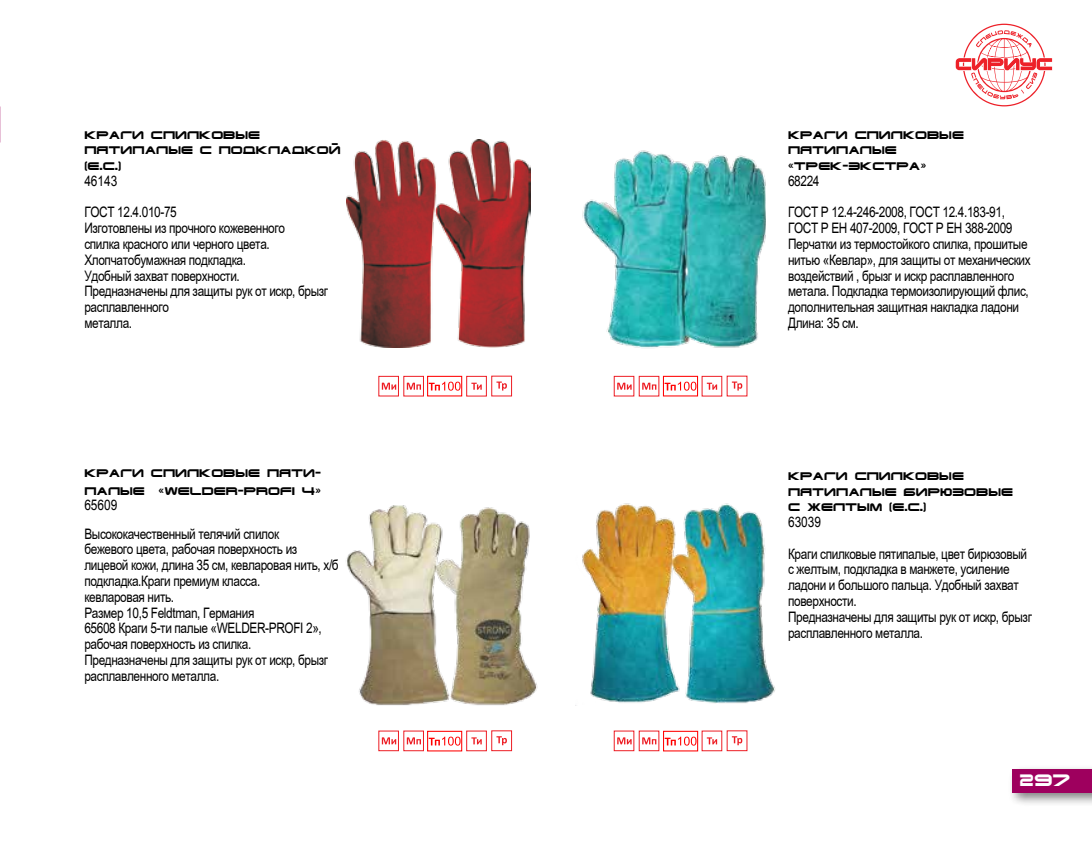
<style>
.page{position:relative;width:1092px;height:844px;background:#fff}
.page>*{position:absolute;margin:0;border:0;box-sizing:border-box;transform-origin:0 0}
.t1{font:700 semi-expanded 15.75px "Terminator Cyr";color:#fff}
.t2{font:14.35px/15.8px "Arial";letter-spacing:-.03em;color:#000;scale:.82 1}
.t3{font:700 semi-expanded 10.5px/15.8px "Terminator Cyr 4";color:#000}
</style>
<div class="page">
<div style="left:1007px;top:764px;width:84px;height:43px;background:#000;opacity:.5"></div>
<div style="left:1012px;top:768px;width:79px;height:24px;background:#9e005e"></div>
<svg style="left:955px;top:24px;width:97px;height:82px"></svg>
<div style="left:403px;top:376px;width:21px;height:20px;border:1px solid #ed1d24"></div>
<svg style="left:407px;top:382px;width:14px;height:7px"></svg>
<div style="left:378px;top:376px;width:21px;height:20px;border:1px solid #ed1d24"></div>
<svg style="left:382px;top:382px;width:14px;height:7px"></svg>
<div style="left:466px;top:376px;width:20px;height:20px;border:1px solid #ed1d24"></div>
<svg style="left:471px;top:382px;width:10px;height:7px"></svg>
<div style="left:491px;top:375px;width:21px;height:21px;border:1px solid #ed1d24"></div>
<svg style="left:496px;top:381px;width:11px;height:9px"></svg>
<div style="left:403px;top:730px;width:21px;height:21px;background:#fff;border:1px solid #ed1d24"></div>
<svg style="left:407px;top:737px;width:14px;height:7px"></svg>
<svg style="left:378px;top:730px;width:21px;height:20px"></svg>
<svg style="left:382px;top:737px;width:14px;height:7px"></svg>
<div style="left:466px;top:730px;width:20px;height:21px;background:#fff;border:1px solid #ed1d24"></div>
<svg style="left:471px;top:737px;width:10px;height:7px"></svg>
<div style="left:491px;top:730px;width:21px;height:20px;border:1px solid #ed1d24"></div>
<svg style="left:496px;top:736px;width:11px;height:9px"></svg>
<svg style="left:642px;top:382px;width:14px;height:7px"></svg>
<div style="left:613px;top:376px;width:21px;height:20px;border:1px solid #ed1d24"></div>
<svg style="left:617px;top:382px;width:14px;height:7px"></svg>
<svg style="left:706px;top:382px;width:11px;height:7px"></svg>
<svg style="left:731px;top:381px;width:11px;height:9px"></svg>
<svg style="left:642px;top:737px;width:14px;height:7px"></svg>
<svg style="left:613px;top:730px;width:21px;height:20px"></svg>
<svg style="left:617px;top:737px;width:14px;height:7px"></svg>
<svg style="left:706px;top:737px;width:11px;height:7px"></svg>
<div style="left:726px;top:730px;width:21px;height:20px;background:linear-gradient(to bottom,#fffdfd,#fffdfd)"></div>
<svg style="left:731px;top:736px;width:11px;height:9px"></svg>
<img style="left:346px;top:139px;width:184px;height:208px">
<img style="left:347px;top:505px;width:190px;height:201px">
<img style="left:575px;top:503px;width:200px;height:203px">
<img style="left:582px;top:150px;width:183px;height:198px">
<div style="left:427px;top:376px;width:35px;height:20px;background:#fff;border:1px solid #f00"></div>
<svg style="left:428px;top:381px;width:32px;height:9px"></svg>
<div style="left:427px;top:730px;width:35px;height:21px;background:#fff;border:1px solid #f00"></div>
<svg style="left:428px;top:736px;width:32px;height:9px"></svg>
<div style="left:663px;top:730px;width:35px;height:21px;background:#fff;border:1px solid #f00"></div>
<svg style="left:664px;top:736px;width:32px;height:9px"></svg>
<div style="left:663px;top:376px;width:35px;height:20px;background:#fff;border:1px solid #f00"></div>
<svg style="left:664px;top:381px;width:32px;height:9px"></svg>
<p class="t3" style="left:84px;top:127px;width:258px">Краги спилковые пятипалые с подкладкой (Е.С.)</p>
<p class="t2" style="left:84px;top:165px;width:114px;line-height:31.5px">46143<br>ГОСТ 12.4.010-75</p>
<p class="t2" style="left:84px;top:220px;width:299px">Изготовлены из прочного кожевенного<br>спилка красного или черного цвета.<br>Хлопчатобумажная подкладка.<br>Удобный захват поверхности.<br>Предназначены для защиты рук от искр, брызг расплавленного<br>металла.</p>
<p class="t3" style="left:84px;top:464px;width:238px;line-height:17.5px">Краги спилковые пяти&shy;палые</p>
<p class="t3" style="left:158px;top:482px;width:164px">«WELDER-PROFI 4»</p>
<p class="t2" style="left:84px;top:491px;width:239px;line-height:28.3px">65609<br>Высококачественный телячий спилок</p>
<p class="t2" style="left:84px;top:541px;width:311px">бежевого цвета, рабочая поверхность из лицевой кожи, длина 35 см, кевларовая нить, х/б подкладка.Краги премиум класса.<br>кевларовая нить.<br>Размер 10,5 Feldtman, Германия<br>65608 Краги 5-ти палые «WELDER-PROFI 2», рабочая поверхность из спилка.<br>Предназначены для защиты рук от искр, брызг расплавленного металла.</p>
<p class="t3" style="left:788px;top:127px;width:177px">Краги спилковые пятипалые «Трек-Экстра»</p>
<p class="t2" style="left:788px;top:165px;width:266px;line-height:31.5px">68224<br>ГОСТ Р 12.4-246-2008, ГОСТ 12.4.183-91,</p>
<p class="t2" style="left:788px;top:220px;width:297px">ГОСТ Р ЕН 407-2009, ГОСТ Р ЕН 388-2009<br>Перчатки из термостойкого спилка, прошитые нитью «Кевлар», для защиты от механических воздействий , брызг и искр расплавленного метала. Подкладка термоизолирующий флис, дополнительная защитная накладка ладони Длина: 35 см.</p>
<p class="t3" style="left:788px;top:468px;width:226px">Краги спилковые пятипалые бирюзовые с желтым (Е.С.)</p>
<p class="t2" style="left:788px;top:506px;width:293px;line-height:31.5px">63039<br>Краги спилковые пятипалые, цвет бирюзовый</p>
<p class="t2" style="left:788px;top:561px;width:299px">с желтым, подкладка в манжете, усиление ладони и большого пальца. Удобный захват поверхности.<br>Предназначены для защиты рук от искр, брызг расплавленного металла.</p>
<p class="t1" style="left:1019px;top:769px;width:52px">297</p>
</div>
